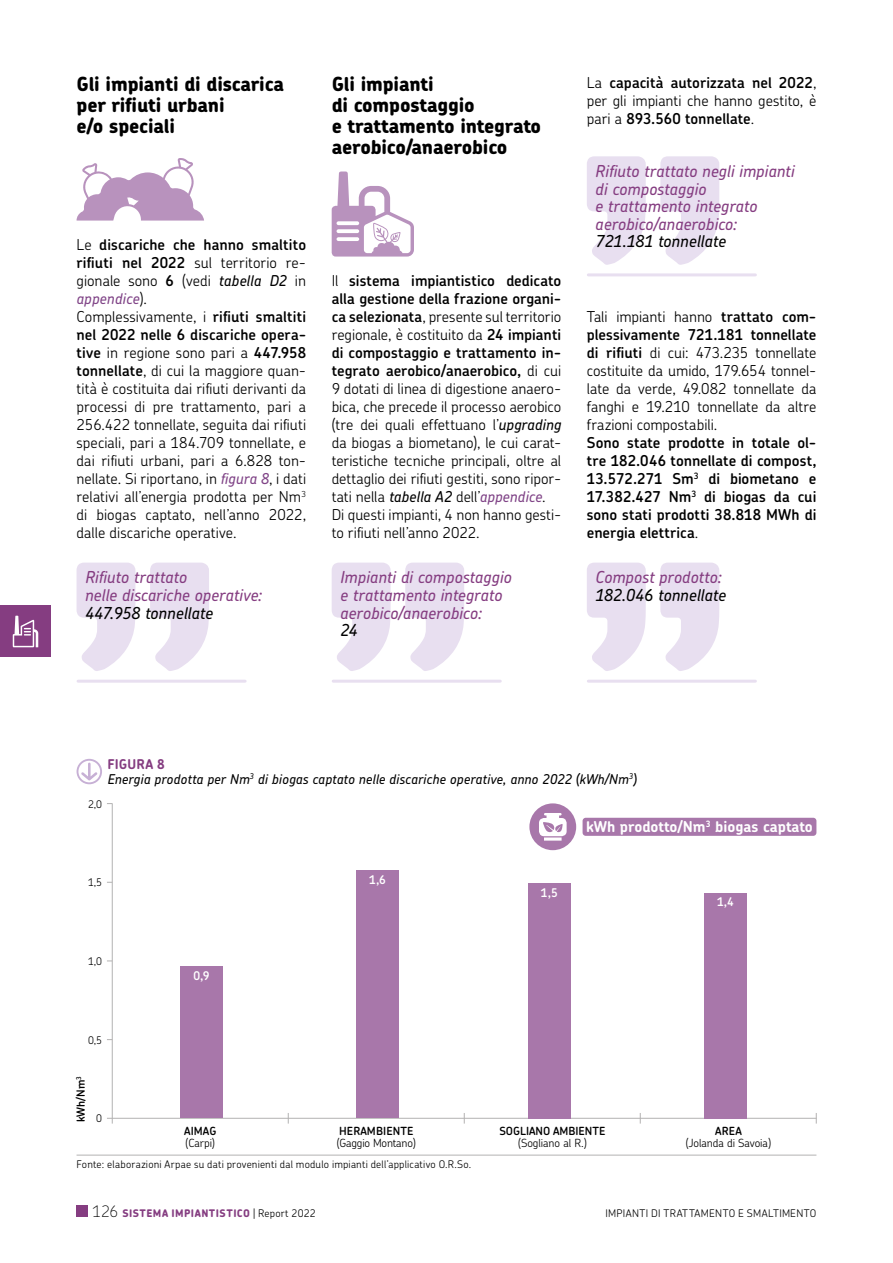
<style>
.page{position:relative;width:893px;height:1263px;background:#fff}
.page>*{position:absolute;margin:0;border:0;box-sizing:border-box;transform-origin:0 0}
.Head_13{font:800 19.5px "Chevin Pro";letter-spacing:-.01em;color:#000}
.Richiami_T{font:italic 500 16.5px/17.5px "Chevin Pro";color:#853d81}
.Richiami_T-2{font:italic 500 16.5px "Chevin Pro";letter-spacing:-.005em;color:#000}
.Testo{font:300 15px/18px "Chevin Pro";color:#000;text-align:justify}
.Testo-2{font:600 15px/18px "Chevin Pro";letter-spacing:.005em;color:#000;text-align:justify}
.Testo-3{font:700 15px "Chevin Pro";color:#fff}
.Didascalia{font:italic 500 13.5px "Chevin Pro";letter-spacing:.01em;color:#000}
.Didascalia-2{font:700 13.5px "Chevin Pro";letter-spacing:.015em;color:#853d81}
.Testo-4{font:600 12px "Chevin Pro";color:#fff}
.Testo-5{font:300 11.25px "Chevin Pro";letter-spacing:-.005em;color:#000}
.Testo-6{font:600 11.25px "Chevin Pro";letter-spacing:.005em;color:#000}
.Nota{font:300 10.5px "Chevin Pro";letter-spacing:.02em;color:#000}
.t1{font:800 10.5px "Chevin Pro";letter-spacing:.045em;color:#853d81}
.Testo-7{font:300 10.5px "Chevin Pro";color:#000}
.Testo-8{font:600 6.6px "Chevin Pro";color:#000}
.s1{font-weight:300}
.s2{font-weight:500;font-style:italic}
.s3{font-weight:500;font-style:italic;color:#804487}
.s4{font-weight:600}
.s5{font-weight:100;font-size:15.75px;color:#000}
.s6{font-weight:300;color:#000}
</style>
<div class="page">
<svg style="left:77px;top:158px;width:127px;height:63px"></svg>
<svg style="left:332px;top:171px;width:82px;height:86px"></svg>
<svg style="left:77px;top:563px;width:132px;height:108px"></svg>
<hr style="left:78px;top:680px;width:167px;height:3px;background:#e8dff0">
<svg style="left:332px;top:563px;width:132px;height:108px"></svg>
<hr style="left:333px;top:680px;width:167px;height:3px;background:#e8dff0">
<svg style="left:587px;top:563px;width:132px;height:108px"></svg>
<hr style="left:588px;top:680px;width:167px;height:3px;background:#e8dff0">
<svg style="left:587px;top:156px;width:132px;height:109px"></svg>
<hr style="left:588px;top:273px;width:167px;height:3px;background:#e8dff0">
<svg style="left:77px;top:759px;width:25px;height:25px"></svg>
<hr style="left:77px;top:1155px;width:739px;height:1px;background:#b3b2b2">
<hr style="left:107px;top:1118px;width:709px;height:1px;background:#b3b2b2">
<hr style="left:112px;top:803px;width:1px;height:320px;background:#b3b2b2">
<div style="left:583px;top:818px;width:233px;height:18px;background:#a877aa;border-radius:3px"></div>
<div style="left:529px;top:803px;width:47px;height:47px;background:#a877aa;border-radius:50%"></div>
<svg style="left:539px;top:813px;width:28px;height:28px"></svg>
<div style="left:180px;top:966px;width:43px;height:152px;background:#a877aa"></div>
<div style="left:356px;top:870px;width:43px;height:248px;background:#a877aa"></div>
<div style="left:528px;top:883px;width:43px;height:235px;background:#a877aa"></div>
<div style="left:704px;top:893px;width:43px;height:225px;background:#a877aa"></div>
<div style="left:0;top:606px;width:51px;height:51px;background:#853d81"></div>
<svg style="left:13px;top:616px;width:25px;height:31px"></svg>
<div style="left:77px;top:1205px;width:11px;height:12px;background:#853d81"></div>
<p class="Head_13" style="left:77px;top:71px;width:209px">Gli impianti di discarica</p>
<p class="Head_13" style="left:77px;top:92px;width:150px">per rifiuti urbani</p>
<p class="Head_13" style="left:77px;top:113px;width:100px">e/o speciali</p>
<p class="Testo-2" style="left:77px;top:235px;width:231px"><span class="s1">Le</span> discariche che hanno smaltito rifiuti nel 2022 <span class="s1">sul territorio re&shy;gionale sono</span> 6 <span class="s1">(vedi</span> <span class="s2">tabella D2</span> <span class="s1">in </span><span class="s3">appendice</span><span class="s1">).</span></p>
<p class="Testo" style="left:77px;top:307px;width:231px">Complessivamente, i <span class="s4">rifiuti smaltiti nel 2022 nelle 6 discariche opera&shy;tive</span> in regione sono pari a <span class="s4">447.958 tonnellate</span>, di cui la maggiore quan&shy;tità è costituita dai rifiuti derivanti da processi di pre trattamento, pari a 256.422 tonnellate, seguita dai rifiuti speciali, pari a 184.709 tonnellate, e dai rifiuti urbani, pari a 6.828 ton&shy;nellate. Si riportano, in <span class="s3">figura 8</span>, i dati relativi all’energia prodotta per Nm<sup>3 </sup>di biogas captato, nell’anno 2022, dalle discariche operative.</p>
<p class="Richiami_T" style="left:85px;top:568px;width:104px">Rifiuto trattato</p>
<p class="Richiami_T" style="left:85px;top:586px;width:179px">nelle discariche operative:</p>
<p class="Richiami_T-2" style="left:85px;top:602px;width:129px">447.958 tonnellate</p>
<p class="Head_13" style="left:332px;top:71px;width:104px">Gli impianti</p>
<p class="Head_13" style="left:332px;top:92px;width:145px">di compostaggio</p>
<p class="Head_13" style="left:332px;top:113px;width:211px">e trattamento integrato</p>
<p class="Head_13" style="left:332px;top:134px;width:177px">aerobico/anaerobico</p>
<p class="Testo" style="left:332px;top:271px;width:231px">Il <span class="s4">sistema impiantistico dedicato alla gestione della frazione organi&shy;ca selezionata</span>, presente sul territorio regionale, è costituito da <span class="s4">24 impianti di compostaggio e trattamento in&shy;tegrato aerobico/anaerobico,</span> di cui 9 dotati di linea di digestione anaero&shy;bica, che precede il processo aerobico (tre dei quali effettuano l’<span class="s2">upgrading </span>da biogas a biometano), le cui carat&shy;teristiche tecniche principali, oltre al dettaglio dei rifiuti gestiti, sono ripor&shy;tati nella <span class="s2">tabella A2</span> dell’<span class="s3">appendice</span>.</p>
<p class="Testo" style="left:332px;top:505px;width:231px">Di questi impianti, 4 non hanno gesti&shy;to rifiuti nell’anno 2022.</p>
<p class="Richiami_T" style="left:340px;top:568px;width:173px">Impianti di compostaggio e trattamento integrato aerobico/anaerobico:</p>
<p class="Richiami_T-2" style="left:340px;top:619px;width:19px">24</p>
<p class="Testo-2" style="left:587px;top:73px;width:231px"><span class="s1">La</span> capacità autorizzata nel 2022<span class="s1">, per gli impianti che hanno gestito, è pari a</span> 893.560 tonnellate<span class="s1">.</span></p>
<p class="Richiami_T" style="left:595px;top:162px;width:201px">Rifiuto trattato negli impianti</p>
<p class="Richiami_T" style="left:595px;top:180px;width:113px">di compostaggio</p>
<p class="Richiami_T" style="left:595px;top:197px;width:164px">e trattamento integrato</p>
<p class="Richiami_T" style="left:595px;top:215px;width:143px">aerobico/anaerobico:</p>
<p class="Richiami_T-2" style="left:595px;top:230px;width:132px">721.181 tonnellate</p>
<p class="Testo" style="left:587px;top:307px;width:231px">Tali impianti hanno <span class="s4">trattato com&shy;plessivamente 721.181 tonnellate di rifiuti</span> di cui: 473.235 tonnellate costituite da umido, 179.654 tonnel&shy;late da verde, 49.082 tonnellate da fanghi e 19.210 tonnellate da altre frazioni compostabili.</p>
<p class="Testo-2" style="left:587px;top:433px;width:231px">Sono state prodotte in totale ol&shy;tre 182.046 tonnellate di compost, 13.572.271 Sm<sup>3</sup> di biometano e 17.382.427 Nm<sup>3</sup> di biogas da cui sono stati prodotti 38.818 MWh di energia elettrica<span class="s1">.</span></p>
<p class="Richiami_T" style="left:595px;top:568px;width:128px">Compost prodotto:</p>
<p class="Richiami_T-2" style="left:595px;top:584px;width:132px">182.046 tonnellate</p>
<p class="Didascalia-2" style="left:107px;top:755px;width:59px">FIGURA 8</p>
<p class="Didascalia" style="left:107px;top:770px;width:531px">Energia prodotta per Nm<sup>3</sup> di biogas captato nelle discariche operative, anno 2022 (kWh/Nm<sup>3</sup>)</p>
<p class="Testo-7" style="left:88px;top:797px;width:16px">2,0</p>
<p class="Testo-7" style="left:88px;top:875px;width:16px">1,5</p>
<p class="Testo-7" style="left:88px;top:954px;width:16px">1,0</p>
<p class="Testo-7" style="left:88px;top:1033px;width:16px">0,5</p>
<p class="Testo-8" style="left:74px;top:1080px;width:5px;rotate:-90deg">3</p>
<p class="Testo-6" style="left:73px;top:1122px;width:44px;rotate:-90deg">kWh/Nm</p>
<p class="Testo-7" style="left:96px;top:1111px;width:7px">0</p>
<p class="Testo-4" style="left:194px;top:967px;width:18px">0,9</p>
<p class="Testo-6" style="left:184px;top:1123px;width:34px">AIMAG</p>
<p class="Testo-5" style="left:186px;top:1136px;width:31px">(Carpi)</p>
<p class="Testo-4" style="left:369px;top:871px;width:18px">1,6</p>
<p class="Testo-6" style="left:339px;top:1123px;width:76px">HERAMBIENTE</p>
<p class="Testo-5" style="left:337px;top:1136px;width:81px">(Gaggio Montano)</p>
<p class="Nota" style="left:77px;top:1157px;width:396px">Fonte: elaborazioni Arpae su dati provenienti dal modulo impianti dell’applicativo O.R.So.</p>
<p class="Testo-4" style="left:541px;top:884px;width:18px">1,5</p>
<p class="Testo-3" style="left:586px;top:817px;width:228px">kWh prodotto/Nm<sup>3</sup> biogas captato</p>
<p class="Testo-4" style="left:717px;top:894px;width:18px">1,4</p>
<p class="Testo-6" style="left:499px;top:1123px;width:107px">SOGLIANO AMBIENTE</p>
<p class="Testo-5" style="left:518px;top:1136px;width:70px">(Sogliano al R.)</p>
<p class="Testo-6" style="left:715px;top:1123px;width:28px">AREA</p>
<p class="Testo-5" style="left:686px;top:1136px;width:87px">(Jolanda di Savoia)</p>
<p class="t1" style="left:92px;top:1206px;width:225px"><span class="s5">126</span> SISTEMA IMPIANTISTICO <span class="s6">| Report 2022</span></p>
<p class="Nota" style="left:605px;top:1206px;width:212px">IMPIANTI DI TRATTAMENTO E SMALTIMENTO</p>
</div>
